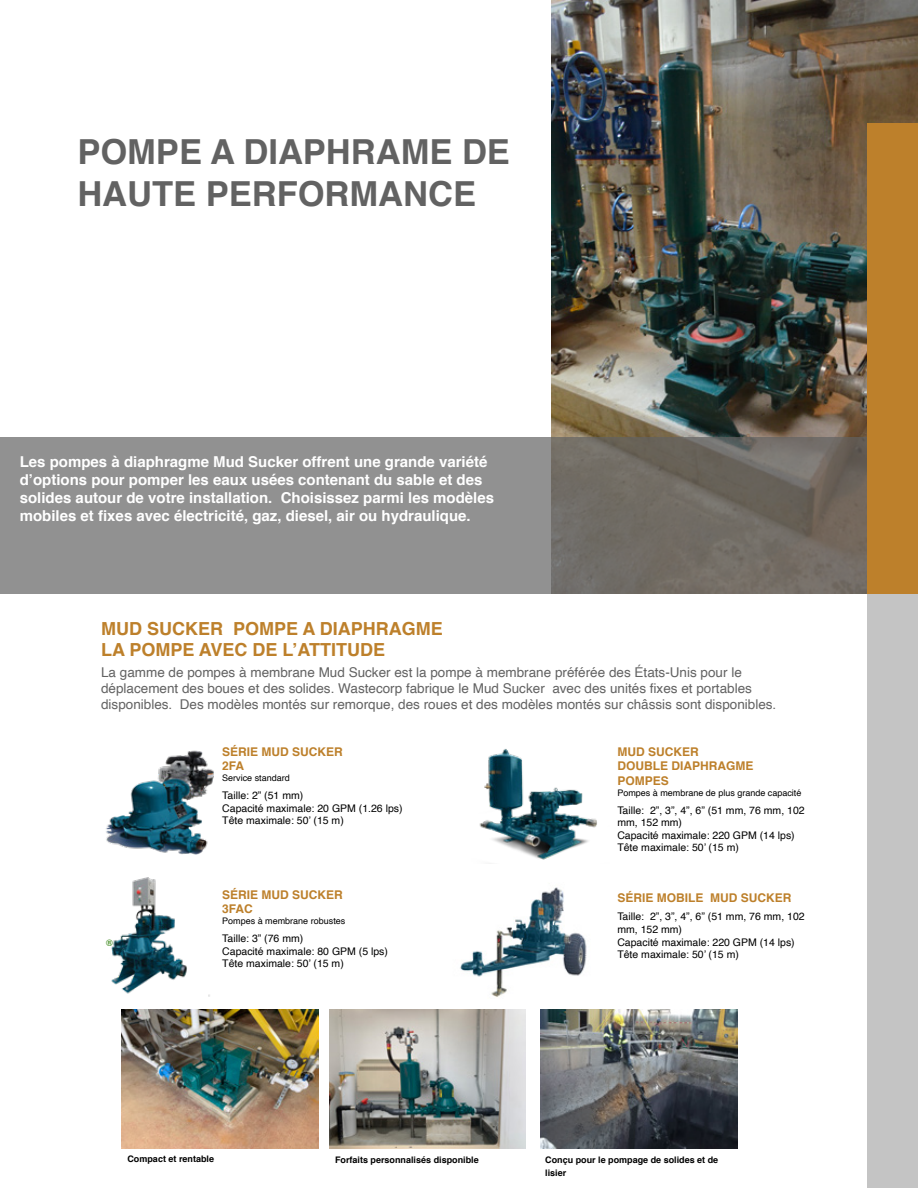
<style>
.page{position:relative;width:918px;height:1188px;background:#fff}
.page>*{position:absolute;margin:0;border:0;box-sizing:border-box;transform-origin:0 0}
.t1{font:700 34.5px/41.4px "Helvetica";color:#626262}
.t2{font:700 18px "Helvetica";color:#bd802b}
.t3{font:700 15px/18px "Helvetica";color:#fff}
.t4{font:13.5px/16.2px "Helvetica";color:#626262}
.t5{font:700 12px "Helvetica";color:#bd802b}
.t6{font:10.5px/12.6px "Helvetica";color:#000}
.t7{font:700 9px/13.5px "Helvetica";color:#000}
.t8{font:9px "Helvetica";color:#000}
.t9{font:700 9px "Helvetica";color:#539636}
</style>
<div class="page">
<img style="left:551px;top:0;width:367px;height:437px">
<svg style="left:0;top:437px;width:868px;height:157px;background:#858280"></svg>
<div style="left:868px;top:594px;width:50px;height:594px;background:#c4c4c4"></div>
<img style="left:106px;top:750px;width:108px;height:105px">
<img style="left:111px;top:877px;width:99px;height:120px">
<img style="left:479px;top:749px;width:118px;height:111px">
<img style="left:460px;top:887px;width:127px;height:110px">
<div style="left:868px;top:123px;width:50px;height:471px;background:#bd802b"></div>
<img style="left:122px;top:1010px;width:196px;height:139px">
<img style="left:329px;top:1010px;width:197px;height:139px">
<img style="left:541px;top:1010px;width:196px;height:139px">
<p class="t1" style="left:77px;top:132px;width:434px">POMPE A DIAPHRAME DE<br>HAUTE PERFORMANCE</p>
<p class="t3" style="left:20px;top:453px;width:476px">Les pompes à diaphragme Mud Sucker offrent une grande variété d’options pour pomper les eaux usées contenant du sable et des solides autour de votre installation. Choisissez parmi les modèles mobiles et fixes avec électricité, gaz, diesel, air ou hydraulique.</p>
<p class="t2" style="left:101px;top:614px;width:343px">MUD SUCKER POMPE A DIAPHRAGME</p>
<p class="t2" style="left:101px;top:635px;width:286px">LA POMPE AVEC DE L’ATTITUDE</p>
<p class="t4" style="left:101px;top:664px;width:677px">La gamme de pompes à membrane Mud Sucker est la pompe à membrane préférée des États-Unis pour le déplacement des boues et des solides. Wastecorp fabrique le Mud Sucker avec des unités fixes et portables disponibles. Des modèles montés sur remorque, des roues et des modèles montés sur châssis sont disponibles.</p>
<p class="t5" style="left:222px;top:742px;width:122px">SÉRIE MUD SUCKER</p>
<p class="t5" style="left:222px;top:756px;width:24px">2FA</p>
<p class="t8" style="left:222px;top:771px;width:69px">Service standard</p>
<p class="t6" style="left:222px;top:790px;width:83px">Taille: 2” (51 mm)</p>
<p class="t6" style="left:222px;top:802px;width:182px">Capacité maximale: 20 GPM (1.26 lps)</p>
<p class="t6" style="left:222px;top:815px;width:123px">Tête maximale: 50’ (15 m)</p>
<p class="t5" style="left:617px;top:742px;width:83px">MUD SUCKER</p>
<p class="t5" style="left:617px;top:756px;width:137px">DOUBLE DIAPHRAGME</p>
<p class="t5" style="left:617px;top:771px;width:53px">POMPES</p>
<p class="t8" style="left:617px;top:786px;width:186px">Pompes à membrane de plus grande capacité</p>
<p class="t6" style="left:617px;top:804px;width:189px">Taille: 2”, 3”, 4”, 6” (51 mm, 76 mm, 102 mm, 152 mm)</p>
<p class="t6" style="left:617px;top:829px;width:179px">Capacité maximale: 220 GPM (14 lps)</p>
<p class="t6" style="left:617px;top:842px;width:123px">Tête maximale: 50’ (15 m)</p>
<p class="t5" style="left:617px;top:888px;width:176px">SÉRIE MOBILE MUD SUCKER</p>
<p class="t6" style="left:617px;top:911px;width:189px">Taille: 2”, 3”, 4”, 6” (51 mm, 76 mm, 102 mm, 152 mm)</p>
<p class="t6" style="left:617px;top:936px;width:179px">Capacité maximale: 220 GPM (14 lps)</p>
<p class="t6" style="left:617px;top:949px;width:123px">Tête maximale: 50’ (15 m)</p>
<p class="t5" style="left:222px;top:885px;width:122px">SÉRIE MUD SUCKER</p>
<p class="t5" style="left:222px;top:899px;width:32px">3FAC</p>
<p class="t8" style="left:222px;top:914px;width:125px">Pompes à membrane robustes</p>
<p class="t6" style="left:222px;top:932px;width:83px">Taille: 3” (76 mm)</p>
<p class="t6" style="left:222px;top:945px;width:167px">Capacité maximale: 80 GPM (5 lps)</p>
<p class="t6" style="left:222px;top:958px;width:123px">Tête maximale: 50’ (15 m)</p>
<p class="t9" style="left:106px;top:936px;width:8px">®</p>
<p class="t7" style="left:128px;top:1152px;width:88px">Compact et rentable</p>
<p class="t7" style="left:335px;top:1153px;width:145px">Forfaits personnalisés disponible</p>
<p class="t7" style="left:545px;top:1153px;width:175px">Conçu pour le pompage de solides et de lisier</p>
</div>
